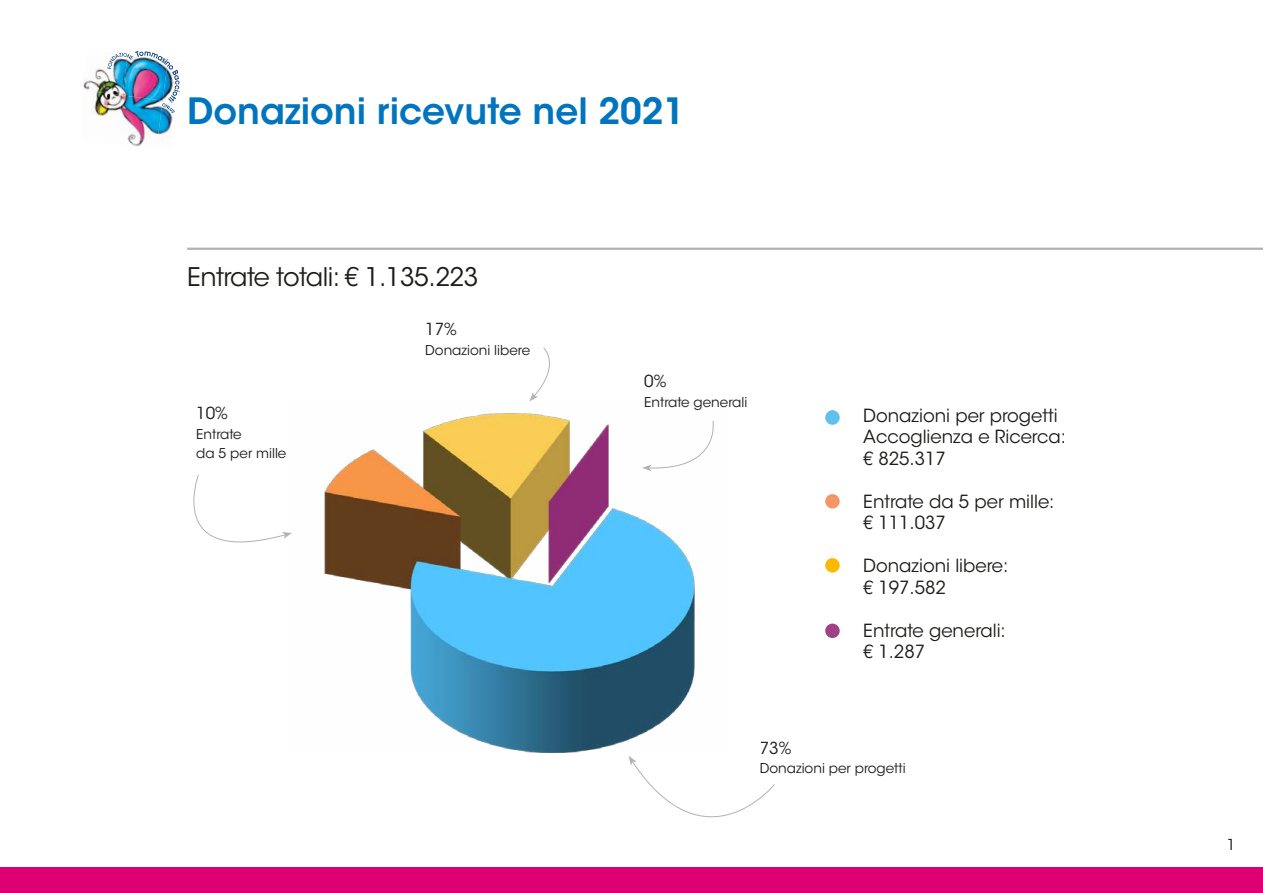
<style>
.page{position:relative;width:1263px;height:893px;background:#fff}
.page>*{position:absolute;margin:0;border:0;box-sizing:border-box;transform-origin:0 0}
.t1{font:600 36px "ITC Avant Garde Std";color:#0075bf}
.t2{font:25.5px "ITC Avant Garde Std";letter-spacing:-.02em;color:#1d1d1b}
.t3{font:18px/21.6px "ITC Avant Garde Std";color:#1d1d1b}
.t4{font:16.5px "ITC Avant Garde Std";color:#1d1d1b}
.t5{font:15px "ITC Avant Garde Std";color:#1d1d1b}
.t6{font:13.5px/19.5px "ITC Avant Garde Std";color:#1d1d1b}
.s1{font-weight:600;font-size:36px;color:#0075bf}
</style>
<div class="page">
<div style="left:0;top:867px;width:1263px;height:26px;background:#de0072"></div>
<hr style="left:187px;top:248px;width:1076px;height:2px;background:#b3b2b2">
<img style="left:83px;top:66px;width:25px;height:24px">
<img style="left:163px;top:113px;width:10px;height:24px">
<img style="left:92px;top:90px;width:16px;height:26px">
<img style="left:120px;top:113px;width:43px;height:22px">
<img style="left:120px;top:132px;width:37px;height:14px">
<img style="left:108px;top:51px;width:72px;height:62px">
<img style="left:324px;top:413px;width:371px;height:340px">
<svg style="left:193px;top:475px;width:99px;height:68px"></svg>
<svg style="left:642px;top:420px;width:72px;height:51px"></svg>
<svg style="left:529px;top:348px;width:21px;height:53px"></svg>
<svg style="left:629px;top:756px;width:146px;height:62px"></svg>
<div style="left:825px;top:558px;width:15px;height:15px;background:#fbba00;border-radius:50%"></div>
<div style="left:825px;top:624px;width:15px;height:14px;background:#a04188;border-radius:50%"></div>
<div style="left:825px;top:410px;width:15px;height:15px;background:#5fbfed;border-radius:50%"></div>
<div style="left:825px;top:494px;width:15px;height:15px;background:#f39769;border-radius:50%"></div>
<h1 class="t1" style="left:187px;top:89px;width:500px">Donazioni ricevute nel 2021</h1>
<h2 class="t2" style="left:187px;top:261px;width:293px">Entrate totali: € 1.135.223</h2>
<p class="t4" style="left:196px;top:403px;width:33px">10%</p>
<p class="t6" style="left:196px;top:424px;width:92px">Entrate<br>da 5 per mille</p>
<p class="t4" style="left:425px;top:319px;width:33px">17%</p>
<p class="t6" style="left:425px;top:340px;width:106px">Donazioni libere</p>
<p class="t4" style="left:644px;top:371px;width:24px">0%</p>
<p class="t6" style="left:644px;top:392px;width:105px">Entrate generali</p>
<p class="t3" style="left:863px;top:404px;width:204px;text-indent:-43px"><span class="s1">•</span> Donazioni per progetti<br>Accoglienza e Ricerca: € 825.317</p>
<p class="t3" style="left:863px;top:490px;width:193px;text-indent:-43px"><span class="s1">•</span> Entrate da 5 per mille: € 111.037</p>
<p class="t3" style="left:863px;top:555px;width:147px;text-indent:-43px"><span class="s1">•</span> Donazioni libere: € 197.582</p>
<p class="t3" style="left:863px;top:619px;width:144px;text-indent:-43px"><span class="s1">•</span> Entrate generali: € 1.287</p>
<p class="t4" style="left:760px;top:737px;width:33px">73%</p>
<p class="t6" style="left:760px;top:759px;width:147px">Donazioni per progetti</p>
<p class="t5" style="left:1227px;top:835px;width:10px">1</p>
</div>
